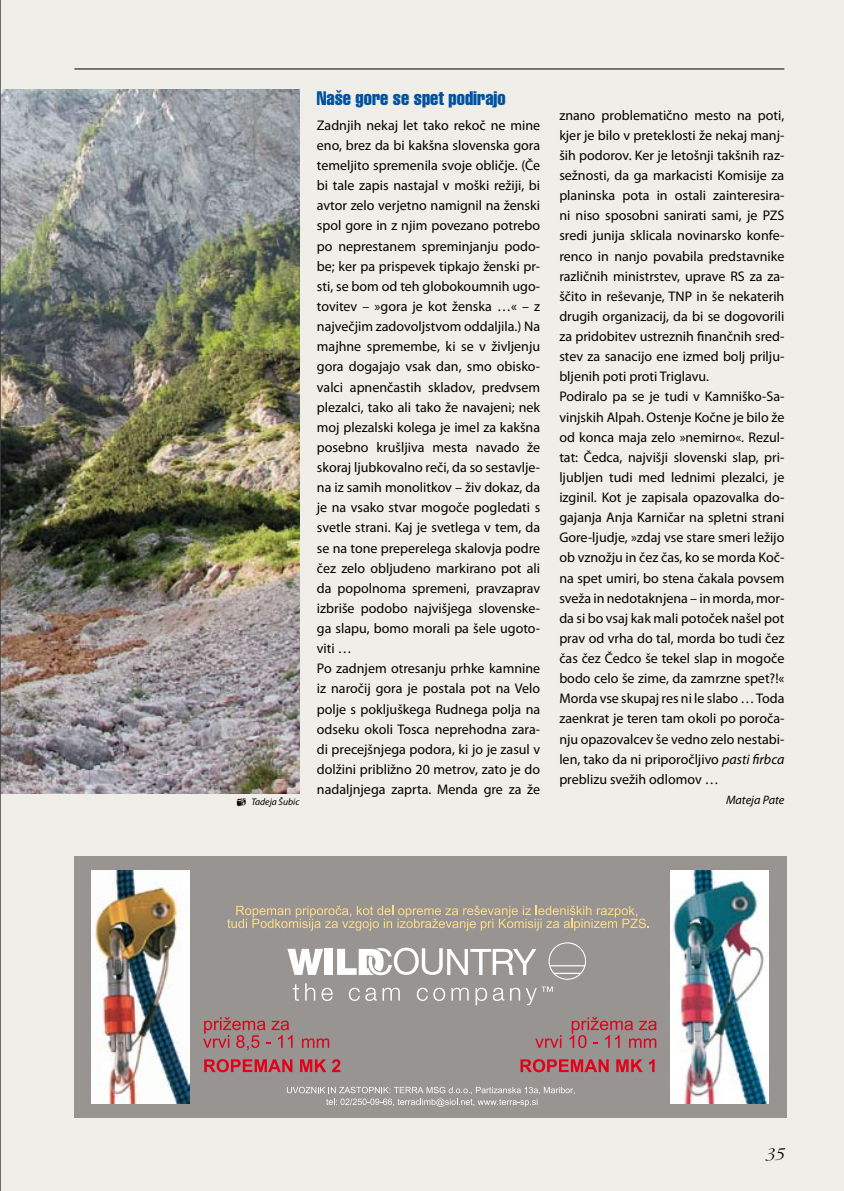
<style>
.page{position:relative;width:844px;height:1191px;background:#fff}
.page>*{position:absolute;margin:0;border:0;box-sizing:border-box;transform-origin:0 0}
.t1{font:extra-condensed 19.25px "Helvetica";color:#00519e}
.t2{font:italic 300 16.97px "Garamond";color:#000}
.t3{font:14px/20.1px "Myriad Pro";color:#000}
.t4{font:italic 12.25px "Myriad Pro";color:#000}
.t5{font:italic 9.62px "Myriad Pro";color:#000}
.s1{font-style:italic}
</style>
<div class="page">
<div style="left:0;top:0;width:843px;height:1191px;background:#f0eee8"></div>
<hr style="left:74px;top:69px;width:710px;height:1px;background:#000">
<img style="left:1px;top:89px;width:298px;height:705px">
<div style="left:74px;top:856px;width:712px;height:261px;background:#979492"></div>
<svg style="left:287px;top:1086px;width:287px;height:20px"></svg>
<svg style="left:203px;top:1017px;width:89px;height:33px"></svg>
<svg style="left:302px;top:1038px;width:27px;height:9px"></svg>
<svg style="left:204px;top:1059px;width:88px;height:13px"></svg>
<svg style="left:300px;top:1059px;width:26px;height:13px"></svg>
<svg style="left:332px;top:1059px;width:8px;height:13px"></svg>
<svg style="left:535px;top:1035px;width:26px;height:12px"></svg>
<svg style="left:569px;top:1017px;width:87px;height:31px"></svg>
<svg style="left:520px;top:1059px;width:88px;height:13px"></svg>
<svg style="left:616px;top:1059px;width:26px;height:13px"></svg>
<svg style="left:649px;top:1059px;width:5px;height:13px"></svg>
<svg style="left:227px;top:905px;width:422px;height:25px"></svg>
<img style="left:91px;top:870px;width:99px;height:233px">
<img style="left:670px;top:870px;width:98px;height:233px">
<svg style="left:287px;top:948px;width:36px;height:27px"></svg>
<div style="left:324px;top:948px;width:9px;height:27px;background:#fff"></div>
<svg style="left:337px;top:947px;width:199px;height:28px"></svg>
<svg style="left:548px;top:942px;width:38px;height:37px"></svg>
<svg style="left:293px;top:984px;width:6px;height:16px"></svg>
<svg style="left:305px;top:983px;width:10px;height:17px"></svg>
<svg style="left:321px;top:987px;width:11px;height:14px"></svg>
<svg style="left:349px;top:987px;width:51px;height:14px"></svg>
<svg style="left:416px;top:987px;width:29px;height:14px"></svg>
<svg style="left:451px;top:987px;width:17px;height:13px"></svg>
<svg style="left:475px;top:987px;width:29px;height:18px"></svg>
<svg style="left:510px;top:986px;width:42px;height:19px"></svg>
<hr style="left:0;top:0;width:1px;height:1191px;background:#000">
<h1 class="t1" style="left:317px;top:86px;width:190px">Naše gore se spet podirajo</h1>
<p class="t3" style="left:317px;top:115px;width:225px">Zadnjih nekaj let tako rekoč ne mine eno, brez da bi kakšna slovenska gora temeljito spremenila svoje obličje. (Če bi tale zapis nastajal v moški režiji, bi avtor zelo verjetno namignil na ženski spol gore in z njim povezano potrebo po neprestanem spreminjanju podo&shy;be; ker pa prispevek tipkajo ženski pr&shy;sti, se bom od teh globokoumnih ugo&shy;tovitev – »gora je kot ženska …« – z največjim zadovoljstvom oddaljila.) Na majhne spremembe, ki se v življenju gora dogajajo vsak dan, smo obisko&shy;valci apnenčastih skladov, predvsem plezalci, tako ali tako že navajeni; nek moj plezalski kolega je imel za kakšna posebno krušljiva mesta navado že skoraj ljubkovalno reči, da so sestavlje&shy;na iz samih monolitkov – živ dokaz, da je na vsako stvar mogoče pogledati s svetle strani. Kaj je svetlega v tem, da se na tone preperelega skalovja podre čez zelo obljudeno markirano pot ali da popolnoma spremeni, pravzaprav izbriše podobo najvišjega slovenske&shy;ga slapu, bomo morali pa šele ugoto&shy;viti …<br>Po zadnjem otresanju prhke kamnine iz naročij gora je postala pot na Velo polje s pokljuškega Rudnega polja na odseku okoli Tosca neprehodna zara&shy;di precejšnjega podora, ki jo je zasul v dolžini približno 20 metrov, zato je do nadaljnjega zaprta. Menda gre za že</p>
<p class="t3" style="left:559px;top:105px;width:226px">znano problematično mesto na poti, kjer je bilo v preteklosti že nekaj manj&shy;ših podorov. Ker je letošnji takšnih raz&shy;sežnosti, da ga markacisti Komisije za planinska pota in ostali zainteresira&shy;ni niso sposobni sanirati sami, je PZS sredi junija sklicala novinarsko konfe&shy;renco in nanjo povabila predstavnike različnih ministrstev, uprave RS za za&shy;ščito in reševanje, TNP in še nekaterih drugih organizacij, da bi se dogovorili za pridobitev ustreznih finančnih sred&shy;stev za sanacijo ene izmed bolj prilju&shy;bljenih poti proti Triglavu.<br>Podiralo pa se je tudi v Kamniško-Sa&shy;vinjskih Alpah. Ostenje Kočne je bilo že od konca maja zelo »nemirno«. Rezul&shy;tat: Čedca, najvišji slovenski slap, pri&shy;ljubljen tudi med lednimi plezalci, je izginil. Kot je zapisala opazovalka do&shy;gajanja Anja Karničar na spletni strani Gore-ljudje, »zdaj vse stare smeri ležijo ob vznožju in čez čas, ko se morda Koč&shy;na spet umiri, bo stena čakala povsem sveža in nedotaknjena – in morda, mor&shy;da si bo vsaj kak mali potoček našel pot prav od vrha do tal, morda bo tudi čez čas čez Čedco še tekel slap in mogoče bodo celo še zime, da zamrzne spet?!« Morda vse skupaj res ni le slabo … Toda zaenkrat je teren tam okoli po poroča&shy;nju opazovalcev še vedno zelo nestabi&shy;len, tako da ni priporočljivo <span class="s1">pasti firbca </span>preblizu svežih odlomov …</p>
<p class="t5" style="left:251px;top:796px;width:50px">Tadeja Šubic</p>
<p class="t4" style="left:726px;top:792px;width:60px">Mateja Pate</p>
<p class="t2" style="left:765px;top:1145px;width:20px">35</p>
</div>
